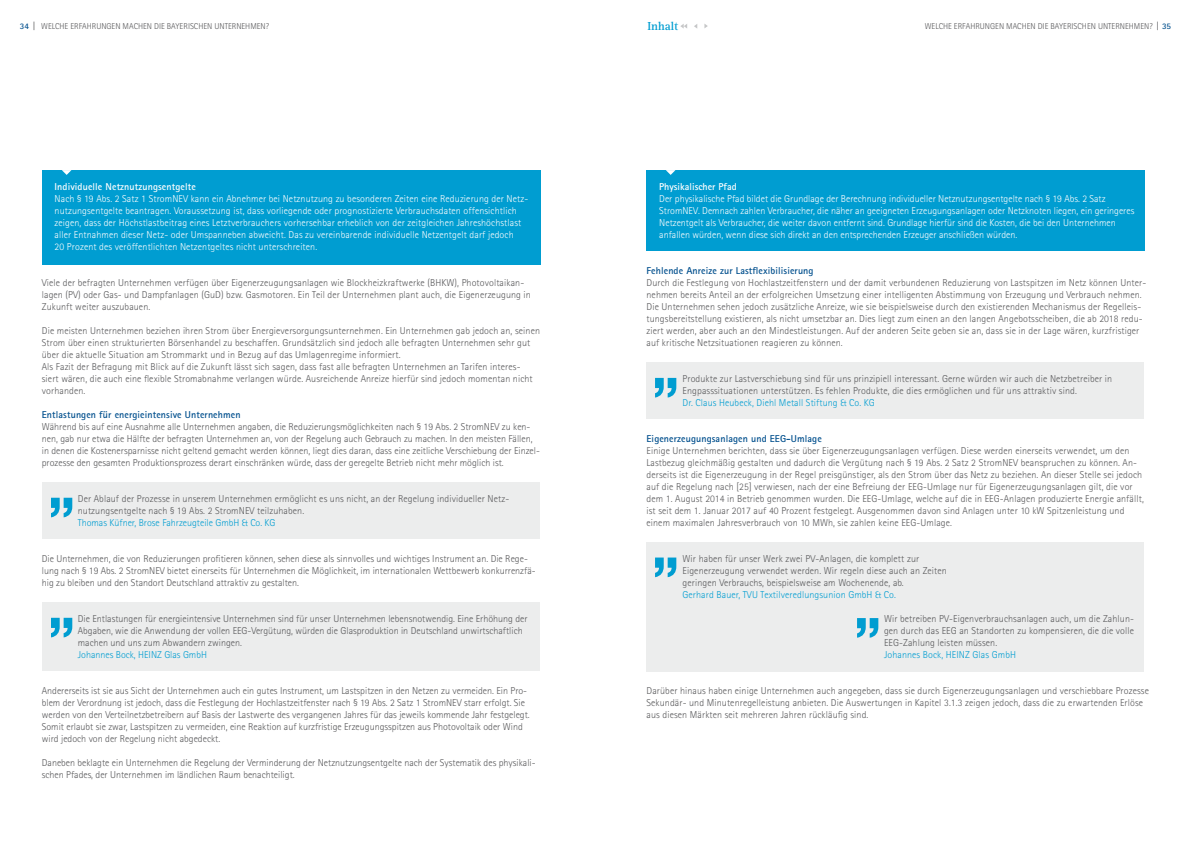
<style>
.page{position:relative;width:1191px;height:842px;background:#fff}
.page>*{position:absolute;margin:0;border:0;box-sizing:border-box;transform-origin:0 0}
.t1{font:700 12px "Agfa Rotis Serif";color:#009dd1}
.t2{font:300 10px/12px "AT Rotis Sans Serif";letter-spacing:.01em;color:#58585a}
.t3{font:300 10px/12px "AT Rotis Sans Serif";letter-spacing:.01em;color:#fff}
.t4{font:300 10px "AT Rotis Sans Serif";letter-spacing:.01em;color:#009dd1}
.t5{font:700 10px "AT Rotis Sans Serif";letter-spacing:.01em;color:#004f8d}
.t6{font:700 10px "AT Rotis Sans Serif";letter-spacing:.01em;color:#fff}
.t7{font:300 8.5px "AT Rotis Sans Serif";color:#58585a}
.t8{font:700 8.5px "AT Rotis Sans Serif";color:#004f8d}
.s1{font-family:"Frutiger";font-weight:400;font-stretch:condensed}
.s2{font-weight:700;color:#004f8d}
</style>
<div class="page">
<div style="left:43px;top:170px;width:497px;height:95px;background:#009dd1"></div>
<svg style="left:62px;top:170px;width:9px;height:5px"></svg>
<div style="left:646px;top:170px;width:498px;height:81px;background:#009dd1"></div>
<svg style="left:666px;top:170px;width:9px;height:5px"></svg>
<div style="left:43px;top:482px;width:497px;height:57px;background:#eceded"></div>
<div style="left:646px;top:542px;width:498px;height:130px;background:#eceded"></div>
<div style="left:43px;top:602px;width:497px;height:68px;background:#eceded"></div>
<div style="left:646px;top:362px;width:498px;height:56px;background:#eceded"></div>
<svg style="left:51px;top:498px;width:21px;height:19px"></svg>
<svg style="left:655px;top:557px;width:21px;height:20px"></svg>
<svg style="left:655px;top:378px;width:21px;height:20px"></svg>
<svg style="left:857px;top:618px;width:21px;height:20px"></svg>
<svg style="left:51px;top:618px;width:21px;height:19px"></svg>
<svg style="left:680px;top:24px;width:7px;height:5px"></svg>
<svg style="left:704px;top:24px;width:4px;height:4px"></svg>
<p class="t1" style="left:647px;top:19px;width:32px">Inhalt</p>
<p class="t8" style="left:20px;top:21px;width:11px">34</p>
<p class="t7" style="left:924px;top:21px;width:248px">WELCHE ERFAHRUNGEN MACHEN DIE BAYERISCHEN UNTERNEHMEN? <span class="s1">|</span> <span class="s2">35</span></p>
<p class="t7" style="left:33px;top:21px;width:237px"><span class="s1">|</span> WELCHE ERFAHRUNGEN MACHEN DIE BAYERISCHEN UNTERNEHMEN?</p>
<p class="t6" style="left:55px;top:180px;width:143px">Individuelle Netznutzungsentgelte</p>
<p class="t3" style="left:55px;top:193px;width:475px">Nach § 19 Abs. 2 Satz 1 StromNEV kann ein Abnehmer bei Netznutzung zu besonderen Zeiten eine Reduzierung der Netz&shy;nutzungsentgelte beantragen. Voraussetzung ist, dass vorliegende oder prognostizierte Verbrauchsdaten offensichtlich zeigen, dass der Höchstlastbeitrag eines Letztverbrauchers vorhersehbar erheblich von der zeitgleichen Jahreshöchstlast aller Entnahmen dieser Netz- oder Umspanneben abweicht. Das zu vereinbarende individuelle Netzentgelt darf jedoch<br>20 Prozent des veröffentlichten Netzentgeltes nicht unterschreiten.</p>
<p class="t2" style="left:42px;top:277px;width:490px">Viele der befragten Unternehmen verfügen über Eigenerzeugungsanlagen wie Blockheizkraftwerke (BHKW), Photovoltaikan&shy;lagen (PV) oder Gas- und Dampfanlagen (GuD) bzw. Gasmotoren. Ein Teil der Unternehmen plant auch, die Eigenerzeugung in<br>Zukunft weiter auszubauen.</p>
<p class="t2" style="left:42px;top:325px;width:499px">Die meisten Unternehmen beziehen ihren Strom über Energieversorgungsunternehmen. Ein Unternehmen gab jedoch an, seinen Strom über einen strukturierten Börsenhandel zu beschaffen. Grundsätzlich sind jedoch alle befragten Unternehmen sehr gut über die aktuelle Situation am Strommarkt und in Bezug auf das Umlagenregime informiert.<br>Als Fazit der Befragung mit Blick auf die Zukunft lässt sich sagen, dass fast alle befragten Unternehmen an Tarifen interes-<br>siert wären, die auch eine flexible Stromabnahme verlangen würde. Ausreichende Anreize hierfür sind jedoch momentan nicht vorhanden.</p>
<p class="t5" style="left:42px;top:408px;width:200px">Entlastungen für energieintensive Unternehmen</p>
<p class="t2" style="left:42px;top:421px;width:499px">Während bis auf eine Ausnahme alle Unternehmen angaben, die Reduzierungsmöglichkeiten nach § 19 Abs. 2 StromNEV zu ken&shy;nen, gab nur etwa die Hälfte der befragten Unternehmen an, von der Regelung auch Gebrauch zu machen. In den meisten Fällen, in denen die Kostenersparnisse nicht geltend gemacht werden können, liegt dies daran, dass eine zeitliche Verschiebung der Einzel&shy;prozesse den gesamten Produktionsprozess derart einschränken würde, dass der geregelte Betrieb nicht mehr möglich ist.</p>
<p class="t2" style="left:78px;top:493px;width:433px">Der Ablauf der Prozesse in unserem Unternehmen ermöglicht es uns nicht, an der Regelung individueller Netz&shy;nutzungsentgelte nach § 19 Abs. 2 StromNEV teilzuhaben.</p>
<p class="t4" style="left:78px;top:517px;width:199px">Thomas Küfner, Brose Fahrzeugteile GmbH &amp; Co. KG</p>
<p class="t2" style="left:42px;top:553px;width:495px">Die Unternehmen, die von Reduzierungen profitieren können, sehen diese als sinnvolles und wichtiges Instrument an. Die Rege&shy;lung nach § 19 Abs. 2 StromNEV bietet einerseits für Unternehmen die Möglichkeit, im internationalen Wettbewerb konkurrenzfä&shy;hig zu bleiben und den Standort Deutschland attraktiv zu gestalten.</p>
<p class="t2" style="left:78px;top:613px;width:451px">Die Entlastungen für energieintensive Unternehmen sind für unser Unternehmen lebensnotwendig. Eine Erhöhung der<br>Abgaben, wie die Anwendung der vollen EEG-Vergütung, würden die Glasproduktion in Deutschland unwirtschaftlich machen und uns zum Abwandern zwingen.</p>
<p class="t4" style="left:78px;top:649px;width:131px">Johannes Bock, HEINZ Glas GmbH</p>
<p class="t2" style="left:42px;top:685px;width:489px">Andererseits ist sie aus Sicht der Unternehmen auch ein gutes Instrument, um Lastspitzen in den Netzen zu vermeiden. Ein Pro&shy;blem der Verordnung ist jedoch, dass die Festlegung der Hochlastzeitfenster nach § 19 Abs. 2 Satz 1 StromNEV starr erfolgt. Sie werden von den Verteilnetzbetreibern auf Basis der Lastwerte des vergangenen Jahres für das jeweils kommende Jahr festgelegt.<br>Somit erlaubt sie zwar, Lastspitzen zu vermeiden, eine Reaktion auf kurzfristige Erzeugungsspitzen aus Photovoltaik oder Wind wird jedoch von der Regelung nicht abgedeckt.</p>
<p class="t2" style="left:42px;top:757px;width:495px">Daneben beklagte ein Unternehmen die Regelung der Verminderung der Netznutzungsentgelte nach der Systematik des physikali&shy;schen Pfades, der Unternehmen im ländlichen Raum benachteiligt.</p>
<p class="t6" style="left:659px;top:180px;width:79px">Physikalischer Pfad</p>
<p class="t3" style="left:659px;top:193px;width:476px">Der physikalische Pfad bildet die Grundlage der Berechnung individueller Netznutzungsentgelte nach § 19 Abs. 2 Satz StromNEV. Demnach zahlen Verbraucher, die näher an geeigneten Erzeugungsanlagen oder Netzknoten liegen, ein geringeres Netzentgelt als Verbraucher, die weiter davon entfernt sind. Grundlage hierfür sind die Kosten, die bei den Unternehmen anfallen würden, wenn diese sich direkt an den entsprechenden Erzeuger anschließen würden.</p>
<p class="t5" style="left:646px;top:264px;width:169px">Fehlende Anreize zur Lastflexibilisierung</p>
<p class="t2" style="left:646px;top:277px;width:501px">Durch die Festlegung von Hochlastzeitfenstern und der damit verbundenen Reduzierung von Lastspitzen im Netz können Unter&shy;nehmen bereits Anteil an der erfolgreichen Umsetzung einer intelligenten Abstimmung von Erzeugung und Verbrauch nehmen.<br>Die Unternehmen sehen jedoch zusätzliche Anreize, wie sie beispielsweise durch den existierenden Mechanismus der Regelleis&shy;tungsbereitstellung existieren, als nicht umsetzbar an. Dies liegt zum einen an den langen Angebotsscheiben, die ab 2018 redu&shy;ziert werden, aber auch an den Mindestleistungen. Auf der anderen Seite geben sie an, dass sie in der Lage wären, kurzfristiger auf kritische Netzsituationen reagieren zu können.</p>
<p class="t2" style="left:682px;top:373px;width:431px">Produkte zur Lastverschiebung sind für uns prinzipiell interessant. Gerne würden wir auch die Netzbetreiber in<br>Engpasssituationen unterstützen. Es fehlen Produkte, die dies ermöglichen und für uns attraktiv sind.</p>
<p class="t4" style="left:682px;top:397px;width:194px">Dr. Claus Heubeck, Diehl Metall Stiftung &amp; Co. KG</p>
<p class="t5" style="left:646px;top:432px;width:177px">Eigenerzeugungsanlagen und EEG-Umlage</p>
<p class="t2" style="left:646px;top:445px;width:499px">Einige Unternehmen berichten, dass sie über Eigenerzeugungsanlagen verfügen. Diese werden einerseits verwendet, um den Lastbezug gleichmäßig gestalten und dadurch die Vergütung nach § 19 Abs. 2 Satz 2 StromNEV beanspruchen zu können. An&shy;derseits ist die Eigenerzeugung in der Regel preisgünstiger, als den Strom über das Netz zu beziehen. An dieser Stelle sei jedoch auf die Regelung nach [25] verwiesen, nach der eine Befreiung der EEG-Umlage nur für Eigenerzeugungsanlagen gilt, die vor dem 1. August 2014 in Betrieb genommen wurden. Die EEG-Umlage, welche auf die in EEG-Anlagen produzierte Energie anfällt, ist seit dem 1. Januar 2017 auf 40 Prozent festgelegt. Ausgenommen davon sind Anlagen unter 10 kW Spitzenleistung und einem maximalen Jahresverbrauch von 10 MWh, sie zahlen keine EEG-Umlage.</p>
<p class="t2" style="left:682px;top:553px;width:266px">Wir haben für unser Werk zwei PV-Anlagen, die komplett zur<br>Eigenerzeugung verwendet werden. Wir regeln diese auch an Zeiten geringen Verbrauchs, beispielsweise am Wochenende, ab.</p>
<p class="t4" style="left:682px;top:589px;width:215px">Gerhard Bauer, TVU Textilveredlungsunion GmbH &amp; Co.</p>
<p class="t2" style="left:884px;top:613px;width:251px;text-align:justify">Wir betreiben PV-Eigenverbrauchsanlagen auch, um die Zahlun&shy;gen durch das EEG an Standorten zu kompensieren, die die volle EEG-Zahlung leisten müssen.</p>
<p class="t4" style="left:884px;top:649px;width:133px">Johannes Bock, HEINZ Glas GmbH</p>
<p class="t2" style="left:646px;top:685px;width:504px">Darüber hinaus haben einige Unternehmen auch angegeben, dass sie durch Eigenerzeugungsanlagen und verschiebbare Prozesse<br>Sekundär- und Minutenregelleistung anbieten. Die Auswertungen in Kapitel 3.1.3 zeigen jedoch, dass die zu erwartenden Erlöse aus diesen Märkten seit mehreren Jahren rückläufig sind.</p>
</div>
